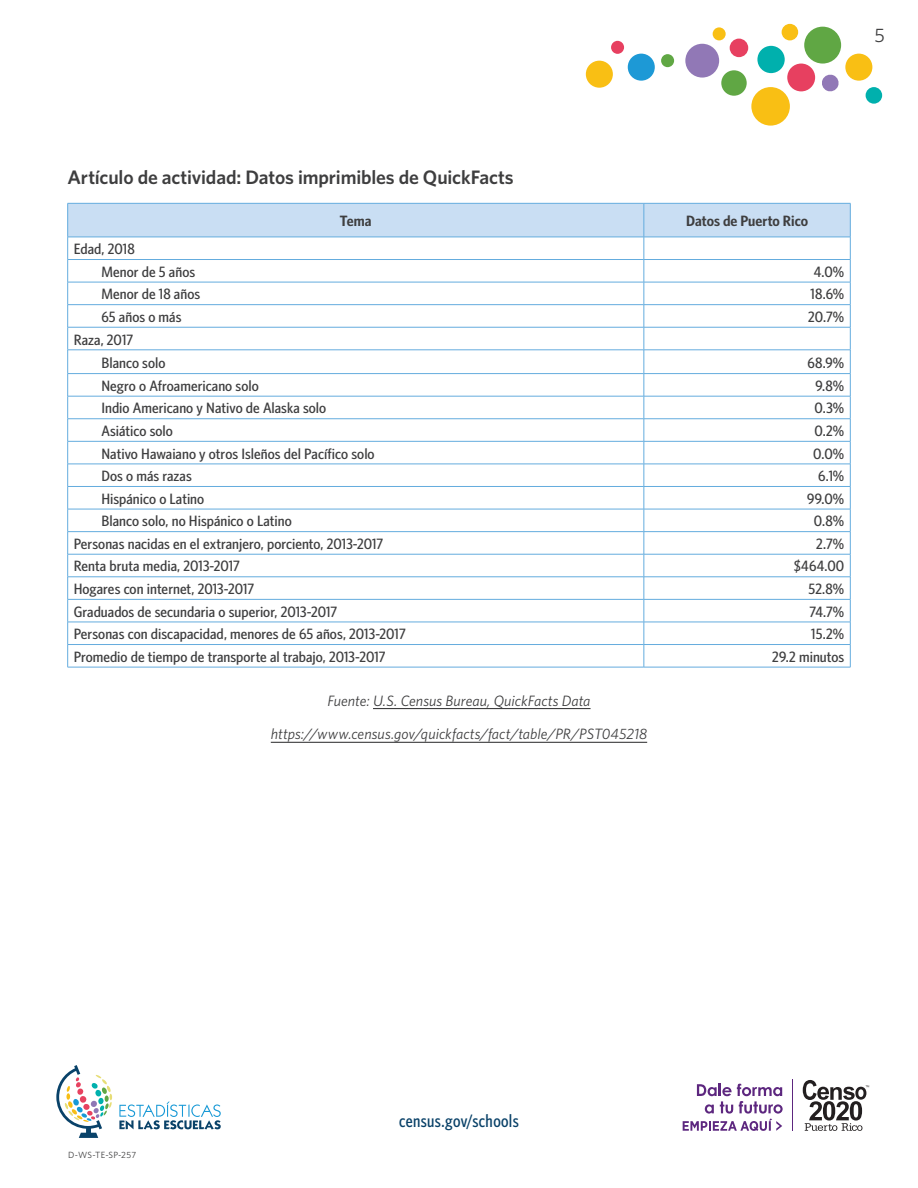
<style>
.page{position:relative;width:918px;height:1188px;background:#fff}
.page>*{position:absolute;margin:0;border:0;box-sizing:border-box;transform-origin:0 0}
.t1{font:600 19.5px "Whitney HTF";letter-spacing:-.01em;color:#3e3e3f}
.t2{font:19.5px "Whitney HTF";color:#3e3e3f}
.Footer_-_Hyperlink{font:500 condensed 18px "Whitney HTF";letter-spacing:.02em;color:#094168}
.Table_Body{font:500 condensed 15px "Whitney HTF";color:#3e3e3f;scale:1.13 1}
.Source{font:italic 15px "Whitney HTF";color:#3e3e3f}
.Table_Header{font:600 condensed 15px "Whitney HTF";color:#3e3e3f;scale:1.13 1}
.t3{font:9px "Whitney HTF";letter-spacing:.025em;color:#3e3e3f}
</style>
<div class="page">
<svg style="left:56px;top:1065px;width:56px;height:73px"></svg>
<svg style="left:119px;top:1102px;width:102px;height:27px"></svg>
<hr style="left:792px;top:1080px;width:1px;height:51px;background:#5d277f">
<svg style="left:683px;top:1084px;width:100px;height:47px"></svg>
<svg style="left:803px;top:1080px;width:66px;height:51px"></svg>
<div style="left:804px;top:27px;width:37px;height:37px;background:#60a744;border-radius:50%"></div>
<div style="left:845px;top:54px;width:27px;height:27px;background:#f9bf14;border-radius:50%"></div>
<div style="left:866px;top:87px;width:16px;height:17px;background:#00b0ad;border-radius:50%"></div>
<div style="left:757px;top:46px;width:28px;height:27px;background:#00b0ad;border-radius:50%"></div>
<div style="left:787px;top:64px;width:28px;height:27px;background:#e74060;border-radius:50%"></div>
<svg style="left:822px;top:74px;width:17px;height:18px"></svg>
<div style="left:730px;top:39px;width:18px;height:18px;background:#e74060;border-radius:50%"></div>
<div style="left:782px;top:24px;width:16px;height:16px;background:#f9bf14;border-radius:50%"></div>
<div style="left:713px;top:27px;width:13px;height:13px;background:#f9bf14;border-radius:50%"></div>
<div style="left:685px;top:44px;width:34px;height:34px;background:#9178b6;border-radius:50%"></div>
<div style="left:751px;top:87px;width:39px;height:39px;background:#f9bf14;border-radius:50%"></div>
<div style="left:721px;top:70px;width:26px;height:26px;background:#60a744;border-radius:50%"></div>
<div style="left:628px;top:54px;width:27px;height:27px;background:#1d99d6;border-radius:50%"></div>
<div style="left:586px;top:61px;width:27px;height:27px;background:#f9bf14;border-radius:50%"></div>
<div style="left:661px;top:54px;width:13px;height:13px;background:#60a744;border-radius:50%"></div>
<div style="left:611px;top:41px;width:13px;height:13px;background:#e74060;border-radius:50%"></div>
<hr style="left:373px;top:708px;width:218px;height:1px;background:#3e3e3f">
<hr style="left:271px;top:742px;width:376px;height:1px;background:#3e3e3f">
<hr style="left:644px;top:667px;width:207px;height:1px;background:#64acde">
<svg style="left:67px;top:203px;width:784px;height:464px"></svg>
<hr style="left:68px;top:667px;width:576px;height:1px;background:#64acde">
<h1 class="t2" style="left:874px;top:24px;width:12px">5</h1>
<h4 class="t1" style="left:68px;top:166px;width:448px">Artículo de actividad: Datos imprimibles de QuickFacts</h4>
<p class="Table_Header" style="left:340px;top:212px;width:29px">Tema</p>
<p class="Table_Header" style="left:686px;top:212px;width:109px">Datos de Puerto Rico</p>
<p class="Table_Body" style="left:74px;top:240px;width:56px">Edad, 2018</p>
<p class="Table_Body" style="left:101px;top:263px;width:84px">Menor de 5 años</p>
<p class="Table_Body" style="left:814px;top:263px;width:28px">4.0%</p>
<p class="Table_Body" style="left:101px;top:286px;width:89px">Menor de 18 años</p>
<p class="Table_Body" style="left:811px;top:286px;width:31px">18.6%</p>
<p class="Table_Body" style="left:101px;top:308px;width:72px">65 años o más</p>
<p class="Table_Body" style="left:808px;top:308px;width:34px">20.7%</p>
<p class="Table_Body" style="left:74px;top:331px;width:54px">Raza, 2017</p>
<p class="Table_Body" style="left:101px;top:354px;width:58px">Blanco solo</p>
<p class="Table_Body" style="left:808px;top:354px;width:34px">68.9%</p>
<p class="Table_Body" style="left:101px;top:377px;width:141px">Negro o Afroamericano solo</p>
<p class="Table_Body" style="left:816px;top:377px;width:27px">9.8%</p>
<p class="Table_Body" style="left:101px;top:400px;width:200px">Indio Americano y Nativo de Alaska solo</p>
<p class="Table_Body" style="left:815px;top:400px;width:28px">0.3%</p>
<p class="Table_Body" style="left:101px;top:422px;width:65px">Asiático solo</p>
<p class="Table_Body" style="left:814px;top:422px;width:28px">0.2%</p>
<p class="Table_Body" style="left:101px;top:445px;width:243px">Nativo Hawaiano y otros Isleños del Pacífico solo</p>
<p class="Table_Body" style="left:813px;top:445px;width:29px">0.0%</p>
<p class="Table_Body" style="left:101px;top:467px;width:81px">Dos o más razas</p>
<p class="Table_Body" style="left:818px;top:467px;width:25px">6.1%</p>
<p class="Table_Body" style="left:101px;top:490px;width:93px">Hispánico o Latino</p>
<p class="Table_Body" style="left:807px;top:490px;width:34px">99.0%</p>
<p class="Table_Body" style="left:101px;top:512px;width:170px">Blanco solo, no Hispánico o Latino</p>
<p class="Table_Body" style="left:814px;top:512px;width:28px">0.8%</p>
<p class="Table_Body" style="left:74px;top:535px;width:276px">Personas nacidas en el extranjero, porciento, 2013-2017</p>
<p class="Table_Body" style="left:816px;top:535px;width:26px">2.7%</p>
<p class="Table_Body" style="left:74px;top:558px;width:149px">Renta bruta media, 2013-2017</p>
<p class="Table_Body" style="left:794px;top:558px;width:46px">$464.00</p>
<p class="Table_Body" style="left:74px;top:580px;width:161px">Hogares con internet, 2013-2017</p>
<p class="Table_Body" style="left:809px;top:580px;width:33px">52.8%</p>
<p class="Table_Body" style="left:74px;top:603px;width:235px">Graduados de secundaria o superior, 2013-2017</p>
<p class="Table_Body" style="left:810px;top:603px;width:32px">74.7%</p>
<p class="Table_Body" style="left:74px;top:625px;width:295px">Personas con discapacidad, menores de 65 años, 2013-2017</p>
<p class="Table_Body" style="left:811px;top:625px;width:31px">15.2%</p>
<p class="Table_Body" style="left:74px;top:648px;width:278px">Promedio de tiempo de transporte al trabajo, 2013-2017</p>
<p class="Table_Body" style="left:772px;top:648px;width:65px">29.2 minutos</p>
<p class="Source" style="left:327px;top:692px;width:265px">Fuente: U.S. Census Bureau, QuickFacts Data</p>
<p class="Source" style="left:271px;top:725px;width:378px">https://www.census.gov/quickfacts/fact/table/PR/PST045218</p>
<p class="t3" style="left:68px;top:1150px;width:69px">D-WS-TE-SP-257</p>
<p class="Footer_-_Hyperlink" style="left:399px;top:1110px;width:121px">census.gov/schools</p>
</div>
